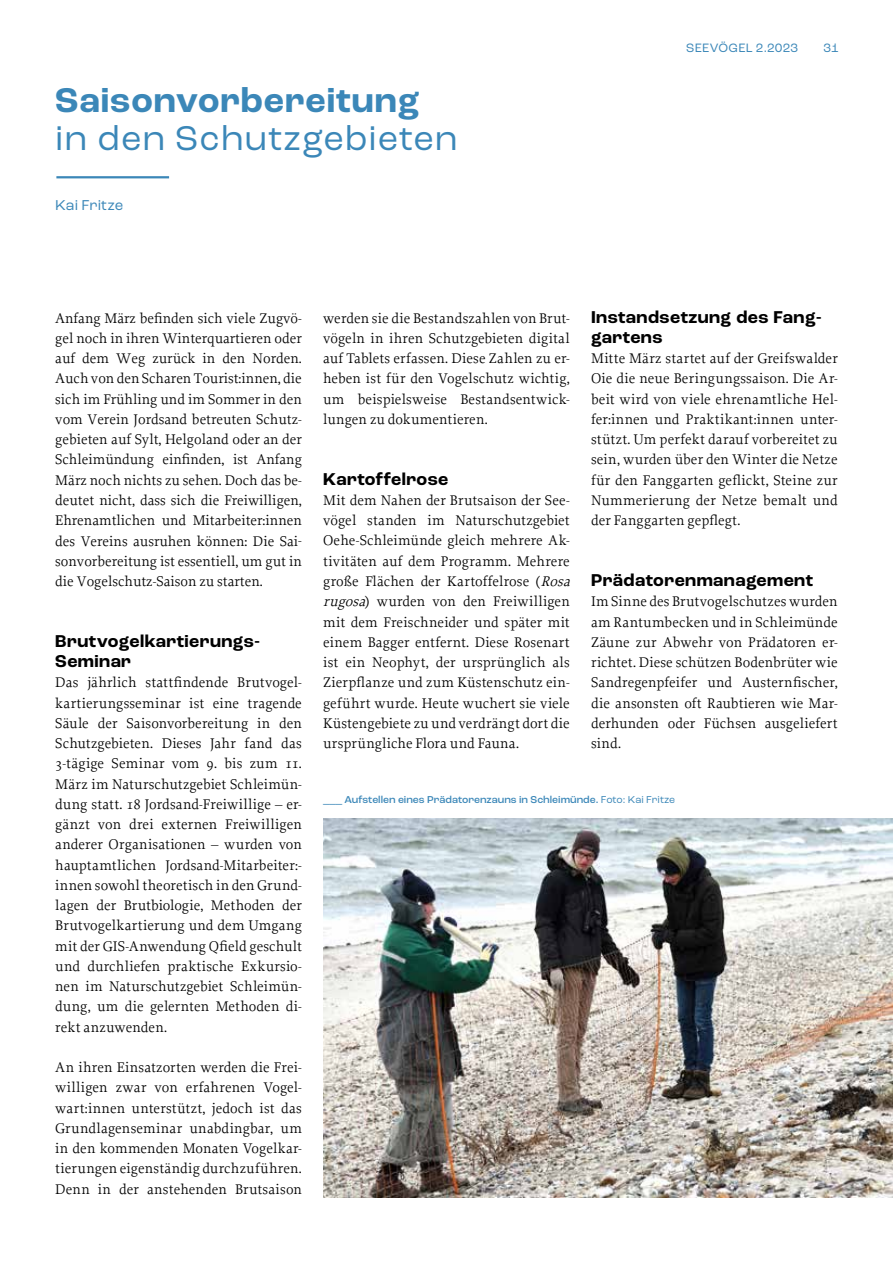
<style>
.page{position:relative;width:893px;height:1263px;background:#fff}
.page>*{position:absolute;margin:0;border:0;box-sizing:border-box;transform-origin:0 0}
.t1{font:36px "Roc Grotesk";letter-spacing:.025em;color:#3b87b8}
.t2{font:700 36px "Roc Grotesk";letter-spacing:.025em;color:#3b87b8}
.t3{font:700 18px/20.2px "Roc Grotesk";letter-spacing:.025em;color:#000}
.t4{font:15px "Roc Grotesk";color:#3b87b8}
.t5{font:14.7px/20.2px "Proforma";letter-spacing:.01em;color:#000;text-align:justify}
.t6{font:12.75px "Roc Grotesk";letter-spacing:.015em;color:#3b87b8}
.t7{font:500 10.5px "Roc Grotesk";color:#3b87b8}
.s1{font-style:italic}
.s2{font-weight:400}
</style>
<div class="page">
<hr style="left:56px;top:176px;width:113px;height:2px;background:#3b87b8">
<img style="left:323px;top:818px;width:570px;height:379px">
<h1 class="t2" style="left:55px;top:78px;width:365px">Saisonvorbereitung</h1>
<h1 class="t1" style="left:55px;top:116px;width:404px">in den Schutzgebieten</h1>
<p class="t4" style="left:55px;top:196px;width:69px">Kai Fritze</p>
<p class="t6" style="left:686px;top:40px;width:114px">SEEVÖGEL 2.2023</p>
<p class="t6" style="left:823px;top:40px;width:17px">31</p>
<p class="t5" style="left:55px;top:308px;width:248px">Anfang März befinden sich viele Zugvö&shy;gel noch in ihren Winterquartieren oder auf dem Weg zurück in den Norden.<br>Auch von den Scharen Tourist:innen, die sich im Frühling und im Sommer in den vom Verein Jordsand betreuten Schutz&shy;gebieten auf Sylt, Helgoland oder an der Schleimündung einfinden, ist Anfang März noch nichts zu sehen. Doch das be&shy;deutet nicht, dass sich die Freiwilligen, Ehrenamtlichen und Mitarbeiter:innen des Vereins ausruhen können: Die Sai&shy;sonvorbereitung ist essentiell, um gut in die Vogelschutz-Saison zu starten.</p>
<p class="t3" style="left:55px;top:631px;width:206px">Brutvogelkartierungs-<br>Seminar</p>
<p class="t5" style="left:55px;top:672px;width:248px">Das jährlich stattfindende Brutvogel&shy;kartierungsseminar ist eine tragende Säule der Saisonvorbereitung in den Schutzgebieten. Dieses Jahr fand das 3-tägige Seminar vom 9. bis zum 11.<br>März im Naturschutzgebiet Schleimün&shy;dung statt. 18 Jordsand-Freiwillige – er&shy;gänzt von drei externen Freiwilligen anderer Organisationen – wurden von hauptamtlichen Jordsand-Mitarbeiter:- innen sowohl theoretisch in den Grund&shy;lagen der Brutbiologie, Methoden der Brutvogelkartierung und dem Umgang mit der GIS-Anwendung Qfield geschult und durchliefen praktische Exkursio&shy;nen im Naturschutzgebiet Schleimün&shy;dung, um die gelernten Methoden di&shy;rekt anzuwenden.</p>
<p class="t5" style="left:55px;top:1057px;width:248px">An ihren Einsatzorten werden die Frei&shy;willigen zwar von erfahrenen Vogel&shy;wart:innen unterstützt, jedoch ist das Grundlagenseminar unabdingbar, um in den kommenden Monaten Vogelkar&shy;tierungen eigenständig durchzuführen.<br>Denn in der anstehenden Brutsaison</p>
<p class="t5" style="left:323px;top:308px;width:248px">werden sie die Bestandszahlen von Brut&shy;vögeln in ihren Schutzgebieten digital auf Tablets erfassen. Diese Zahlen zu er&shy;heben ist für den Vogelschutz wichtig, um beispielsweise Bestandsentwick&shy;lungen zu dokumentieren.</p>
<p class="t3" style="left:323px;top:469px;width:127px">Kartoffelrose</p>
<p class="t5" style="left:323px;top:490px;width:253px;text-align:left">Mit dem Nahen der Brutsaison der See&shy;vögel standen im Naturschutzgebiet Oehe-Schleimünde gleich mehrere Ak&shy;tivitäten auf dem Programm. Mehrere große Flächen der Kartoffelrose (<span class="s1">Rosa rugosa</span>) wurden von den Freiwilligen mit dem Freischneider und später mit einem Bagger entfernt. Diese Rosenart ist ein Neophyt, der ursprünglich als Zierpflanze und zum Küstenschutz ein&shy;geführt wurde. Heute wuchert sie viele Küstengebiete zu und verdrängt dort die ursprüngliche Flora und Fauna.</p>
<p class="t3" style="left:591px;top:307px;width:232px">Instandsetzung des Fang&shy;gartens</p>
<p class="t5" style="left:591px;top:348px;width:248px">Mitte März startet auf der Greifswalder Oie die neue Beringungssaison. Die Ar&shy;beit wird von viele ehrenamtliche Hel&shy;fer:innen und Praktikant:innen unter&shy;stützt. Um perfekt darauf vorbereitet zu sein, wurden über den Winter die Netze für den Fanggarten geflickt, Steine zur Nummerierung der Netze bemalt und der Fanggarten gepflegt.</p>
<p class="t3" style="left:591px;top:570px;width:224px">Prädatorenmanagement</p>
<p class="t5" style="left:591px;top:591px;width:248px">Im Sinne des Brutvogelschutzes wurden am Rantumbecken und in Schleimünde Zäune zur Abwehr von Prädatoren er&shy;richtet. Diese schützen Bodenbrüter wie Sandregenpfeifer und Austernfischer, die ansonsten oft Raubtieren wie Mar&shy;derhunden oder Füchsen ausgeliefert sind.</p>
<p class="t7" style="left:323px;top:793px;width:353px">___ Aufstellen eines Prädatorenzauns in Schleimünde. <span class="s2">Foto: Kai Fritze</span></p>
</div>
